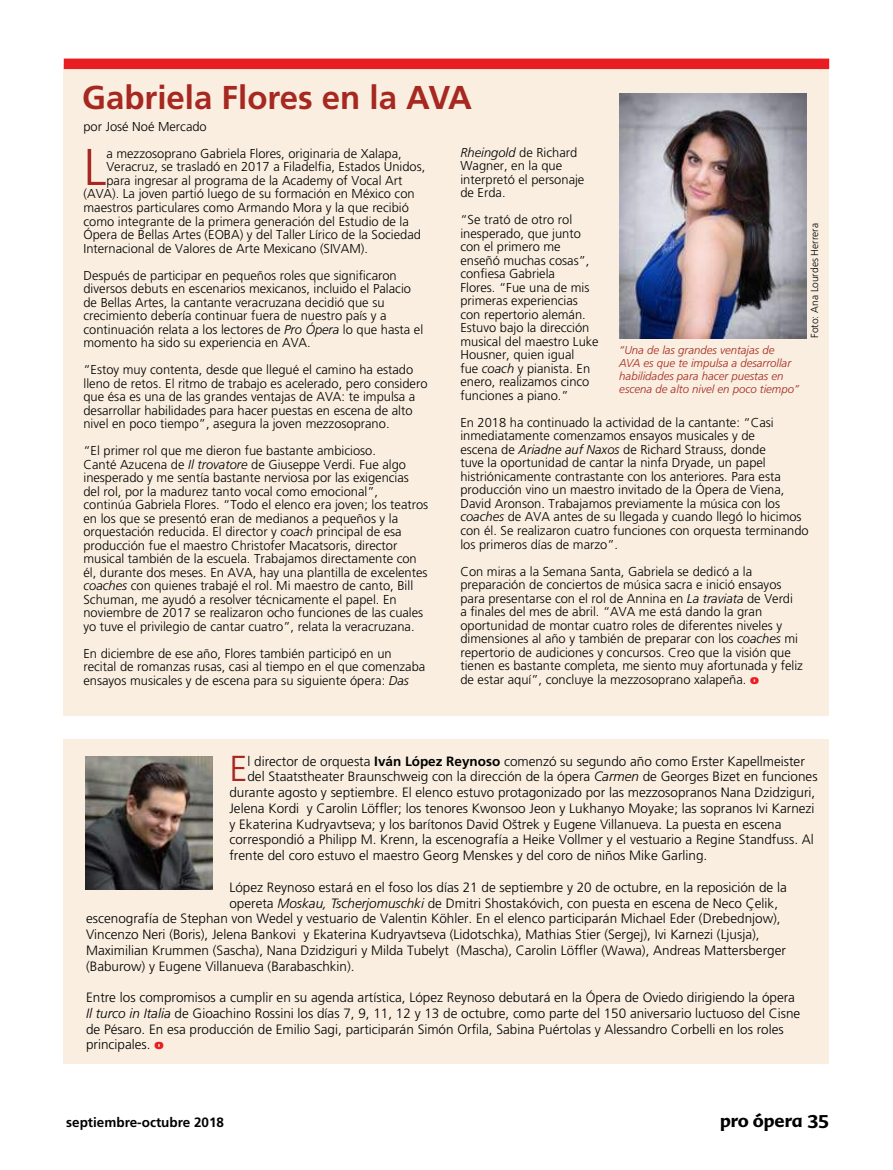
<style>
.page{position:relative;width:893px;height:1170px;background:#fff}
.page>*{position:absolute;margin:0;border:0;box-sizing:border-box;transform-origin:0 0}
.t1{font:300 51.6px "Frutiger";color:#a62821}
.t2{font:300 36px "Frutiger";color:#a62821}
.t3{font:700 33px "Frutiger";color:#a62821}
.t4{font:700 18px "Advert";color:#000}
.t5{font:300 13.5px/15.8px "Frutiger";color:#000}
.t6{font:700 13.5px "Frutiger";color:#000}
.t7{font:300 12.9px/13.5px "Frutiger";color:#000}
.t8{font:italic 300 11.4px/13.2px "Frutiger";color:#a62821}
.t9{font:300 10.2px "Frutiger";color:#000}
.s1{font-style:italic}
.s2{font-weight:900;color:#e91c22}
.s3{font-weight:700}
</style>
<div class="page">
<div style="left:64px;top:64px;width:765px;height:651px;background:#f9eedf"></div>
<div style="left:64px;top:59px;width:765px;height:10px;background:#e91c22"></div>
<div style="left:64px;top:739px;width:765px;height:324px;background:#f9eedf"></div>
<img style="left:86px;top:756px;width:126px;height:133px">
<img style="left:620px;top:94px;width:187px;height:244px">
<h3 class="t3" style="left:82px;top:78px;width:391px">Gabriela Flores en la AVA</h3>
<p class="t7" style="left:460px;top:146px;width:125px"><span class="s1">Rheingold</span> de Richard<br>Wagner, en la que interpretó el personaje de Erda.</p>
<p class="t7" style="left:460px;top:213px;width:140px">“Se trató de otro rol inesperado, que junto con el primero me enseñó muchas cosas”, confiesa Gabriela<br>Flores. “Fue una de mis primeras experiencias con repertorio alemán.<br>Estuvo bajo la dirección musical del maestro Luke<br>Housner, quien igual<br>fue <span class="s1">coach</span> y pianista. En enero, realizamos cinco funciones a piano.”</p>
<p class="t7" style="left:460px;top:416px;width:350px">En 2018 ha continuado la actividad de la cantante: “Casi inmediatamente comenzamos ensayos musicales y de<br>escena de <span class="s1">Ariadne auf Naxos</span> de Richard Strauss, donde<br>tuve la oportunidad de cantar la ninfa Dryade, un papel histriónicamente contrastante con los anteriores. Para esta producción vino un maestro invitado de la Ópera de Viena, David Aronson. Trabajamos previamente la música con los <span class="s1">coaches</span> de AVA antes de su llegada y cuando llegó lo hicimos con él. Se realizaron cuatro funciones con orquesta terminando los primeros días de marzo”.</p>
<p class="t7" style="left:460px;top:564px;width:344px">Con miras a la Semana Santa, Gabriela se dedicó a la preparación de conciertos de música sacra e inició ensayos para presentarse con el rol de Annina en <span class="s1">La traviata</span> de Verdi<br>a finales del mes de abril. “AVA me está dando la gran oportunidad de montar cuatro roles de diferentes niveles y dimensiones al año y también de preparar con los <span class="s1">coaches</span> mi repertorio de audiciones y concursos. Creo que la visión que tienen es bastante completa, me siento muy afortunada y feliz de estar aquí”, concluye la mezzosoprano xalapeña. <span class="s2">o</span></p>
<p class="t7" style="left:83px;top:120px;width:125px">por José Noé Mercado</p>
<h1 class="t1" style="left:83px;top:138px;width:24px">L</h1>
<p class="t7" style="left:106px;top:147px;width:297px">a mezzosoprano Gabriela Flores, originaria de Xalapa,</p>
<p class="t7" style="left:106px;top:160px;width:320px">Veracruz, se trasladó en 2017 a Filadelfia, Estados Unidos,</p>
<p class="t7" style="left:106px;top:174px;width:298px">para ingresar al programa de la Academy of Vocal Art</p>
<p class="t7" style="left:83px;top:187px;width:333px">(AVA). La joven partió luego de su formación en México con</p>
<p class="t7" style="left:83px;top:201px;width:327px">maestros particulares como Armando Mora y la que recibió</p>
<p class="t7" style="left:83px;top:214px;width:327px">como integrante de la primera generación del Estudio de la</p>
<p class="t7" style="left:83px;top:228px;width:339px">Ópera de Bellas Artes (EOBA) y del Taller Lírico de la Sociedad</p>
<p class="t7" style="left:83px;top:241px;width:286px">Internacional de Valores de Arte Mexicano (SIVAM).</p>
<p class="t7" style="left:83px;top:268px;width:341px">Después de participar en pequeños roles que significaron diversos debuts en escenarios mexicanos, incluido el Palacio de Bellas Artes, la cantante veracruzana decidió que su crecimiento debería continuar fuera de nuestro país y a continuación relata a los lectores de <span class="s1">Pro Ópera</span> lo que hasta el momento ha sido su experiencia en AVA.</p>
<p class="t7" style="left:83px;top:363px;width:346px">“Estoy muy contenta, desde que llegué el camino ha estado lleno de retos. El ritmo de trabajo es acelerado, pero considero que ésa es una de las grandes ventajas de AVA: te impulsa a desarrollar habilidades para hacer puestas en escena de alto nivel en poco tiempo”, asegura la joven mezzosoprano.</p>
<p class="t7" style="left:83px;top:444px;width:346px">“El primer rol que me dieron fue bastante ambicioso.<br>Canté Azucena de <span class="s1">Il trovatore</span> de Giuseppe Verdi. Fue algo inesperado y me sentía bastante nerviosa por las exigencias del rol, por la madurez tanto vocal como emocional”, continúa Gabriela Flores. “Todo el elenco era joven; los teatros en los que se presentó eran de medianos a pequeños y la orquestación reducida. El director y <span class="s1">coach</span> principal de esa producción fue el maestro Christofer Macatsoris, director musical también de la escuela. Trabajamos directamente con él, durante dos meses. En AVA, hay una plantilla de excelentes <span class="s1">coaches</span> con quienes trabajé el rol. Mi maestro de canto, Bill Schuman, me ayudó a resolver técnicamente el papel. En noviembre de 2017 se realizaron ocho funciones de las cuales yo tuve el privilegio de cantar cuatro”, relata la veracruzana.</p>
<p class="t7" style="left:83px;top:646px;width:343px">En diciembre de ese año, Flores también participó en un recital de romanzas rusas, casi al tiempo en el que comenzaba ensayos musicales y de escena para su siguiente ópera: <span class="s1">Das</span></p>
<p class="t9" style="left:809px;top:338px;width:116px;rotate:-90deg">Foto: Ana Lourdes Herrera</p>
<p class="t8" style="left:619px;top:343px;width:181px">“Una de las grandes ventajas de<br>AVA es que te impulsa a desarrollar habilidades para hacer puestas en escena de alto nivel en poco tiempo”</p>
<h2 class="t2" style="left:229px;top:748px;width:20px">E</h2>
<p class="t5" style="left:247px;top:753px;width:559px">l director de orquesta <span class="s3">Iván López Reynoso</span> comenzó su segundo año como Erster Kapellmeister</p>
<p class="t5" style="left:247px;top:769px;width:572px">del Staatstheater Braunschweig con la dirección de la ópera <span class="s1">Carmen</span> de Georges Bizet en funciones</p>
<p class="t5" style="left:229px;top:784px;width:587px">durante agosto y septiembre. El elenco estuvo protagonizado por las mezzosopranos Nana Dzidziguri,</p>
<p class="t5" style="left:229px;top:800px;width:587px">Jelena Kordić y Carolin Löffler; los tenores Kwonsoo Jeon y Lukhanyo Moyake; las sopranos Ivi Karnezi</p>
<p class="t5" style="left:229px;top:816px;width:554px">y Ekaterina Kudryavtseva; y los barítonos David Oštrek y Eugene Villanueva. La puesta en escena</p>
<p class="t5" style="left:229px;top:832px;width:586px">correspondió a Philipp M. Krenn, la escenografía a Heike Vollmer y el vestuario a Regine Standfuss. Al</p>
<p class="t5" style="left:229px;top:847px;width:479px">frente del coro estuvo el maestro Georg Menskes y del coro de niños Mike Garling.</p>
<p class="t5" style="left:229px;top:879px;width:559px">López Reynoso estará en el foso los días 21 de septiembre y 20 de octubre, en la reposición de la</p>
<p class="t5" style="left:229px;top:895px;width:550px">opereta <span class="s1">Moskau, Tscherjomuschki</span> de Dmitri Shostakóvich, con puesta en escena de Neco Çelik,</p>
<p class="t5" style="left:86px;top:910px;width:696px">escenografía de Stephan von Wedel y vestuario de Valentin Köhler. En el elenco participarán Michael Eder (Drebednjow),</p>
<p class="t5" style="left:86px;top:926px;width:675px">Vincenzo Neri (Boris), Jelena Banković y Ekaterina Kudryavtseva (Lidotschka), Mathias Stier (Sergej), Ivi Karnezi (Ljusja),</p>
<p class="t5" style="left:86px;top:942px;width:701px">Maximilian Krummen (Sascha), Nana Dzidziguri y Milda Tubelyt (Mascha), Carolin Löffler (Wawa), Andreas Mattersberger</p>
<p class="t5" style="left:86px;top:958px;width:270px">(Baburow) y Eugene Villanueva (Barabaschkin).</p>
<p class="t5" style="left:86px;top:989px;width:716px">Entre los compromisos a cumplir en su agenda artística, López Reynoso debutará en la Ópera de Oviedo dirigiendo la ópera <span class="s1">Il turco in Italia</span> de Gioachino Rossini los días 7, 9, 11, 12 y 13 de octubre, como parte del 150 aniversario luctuoso del Cisne de Pésaro. En esa producción de Emilio Sagi, participarán Simón Orfila, Sabina Puértolas y Alessandro Corbelli en los roles principales. <span class="s2">o</span></p>
<p class="t6" style="left:66px;top:1113px;width:159px">septiembre-octubre 2018</p>
<h3 class="t4" style="left:720px;top:1109px;width:111px">pro ópera 35</h3>
</div>
